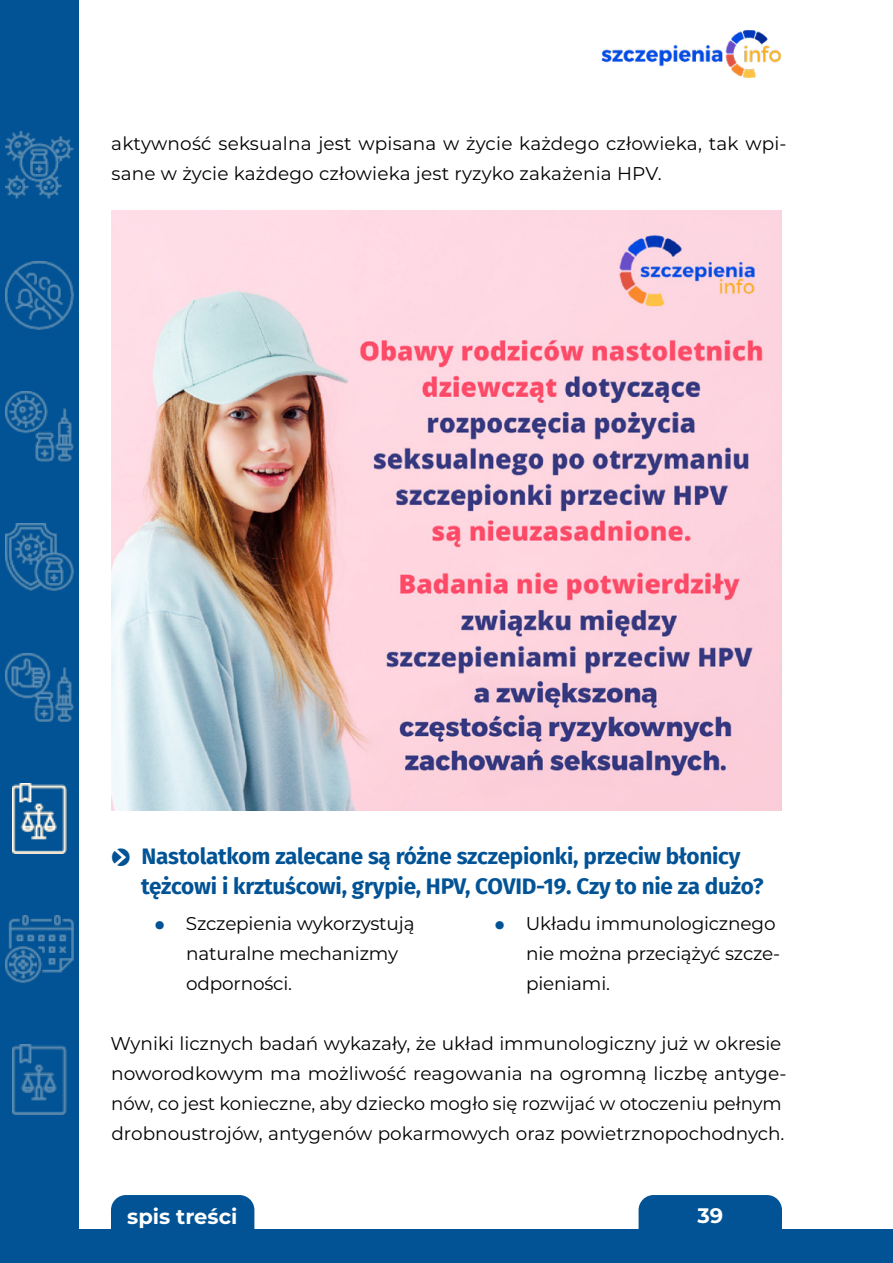
<style>
.page{position:relative;width:893px;height:1263px;background:#fff}
.page>*{position:absolute;margin:0;border:0;box-sizing:border-box;transform-origin:0 0}
.t1{font:700 22.5px/30px "Fira Sans";letter-spacing:-.01em;color:#025395}
.t2{font:700 21px "Montserrat";color:#fff}
.t3{font:18.45px/30px "Montserrat";color:#000}
.s1{font-family:"Pointers";font-weight:400}
.s2{font-family:"Skolar Latin";color:#025395}
</style>
<div class="page">
<div style="left:0;top:0;width:79px;height:1260px;background:#025395"></div>
<img style="left:6px;top:131px;width:67px;height:67px">
<img style="left:6px;top:262px;width:67px;height:67px">
<img style="left:6px;top:391px;width:67px;height:70px">
<img style="left:6px;top:654px;width:67px;height:67px">
<img style="left:12px;top:783px;width:54px;height:70px">
<img style="left:6px;top:915px;width:67px;height:67px">
<img style="left:12px;top:1044px;width:54px;height:70px">
<img style="left:6px;top:523px;width:67px;height:67px">
<img style="left:111px;top:210px;width:671px;height:600px">
<img style="left:601px;top:31px;width:180px;height:46px">
<div style="left:111px;top:1195px;width:143px;height:60px;background:#025395;border-radius:15px"></div>
<div style="left:639px;top:1195px;width:143px;height:68px;background:#025395;border-radius:15px"></div>
<div style="left:0;top:1230px;width:893px;height:33px;background:#025395"></div>
<p class="t3" style="left:111px;top:128px;width:677px">aktywność seksualna jest wpisana w życie każdego człowieka, tak wpi&shy;sane w życie każdego człowieka jest ryzyko zakażenia HPV.</p>
<p class="t1" style="left:141px;top:840px;width:624px;text-indent:-29px"><span class="s1">o</span> Nastolatkom zalecane są różne szczepionki, przeciw błonicy tężcowi i krztuścowi, grypie, HPV, COVID-19. Czy to nie za dużo?</p>
<p class="t3" style="left:186px;top:908px;width:230px;text-indent:-33px"><span class="s2">●</span> Szczepienia wykorzystują naturalne mechanizmy odporności.</p>
<p class="t3" style="left:526px;top:908px;width:256px;text-indent:-33px"><span class="s2">●</span> Układu immunologicznego nie można przeciążyć szcze&shy;pieniami.</p>
<p class="t3" style="left:110px;top:1028px;width:678px">Wyniki licznych badań wykazały, że układ immunologiczny już w okresie noworodkowym ma możliwość reagowania na ogromną liczbę antyge&shy;nów, co jest konieczne, aby dziecko mogło się rozwijać w otoczeniu pełnym drobnoustrojów, antygenów pokarmowych oraz powietrznopochodnych.</p>
<p class="t2" style="left:127px;top:1202px;width:112px">spis treści</p>
<p class="t2" style="left:697px;top:1200px;width:27px">39</p>
</div>
